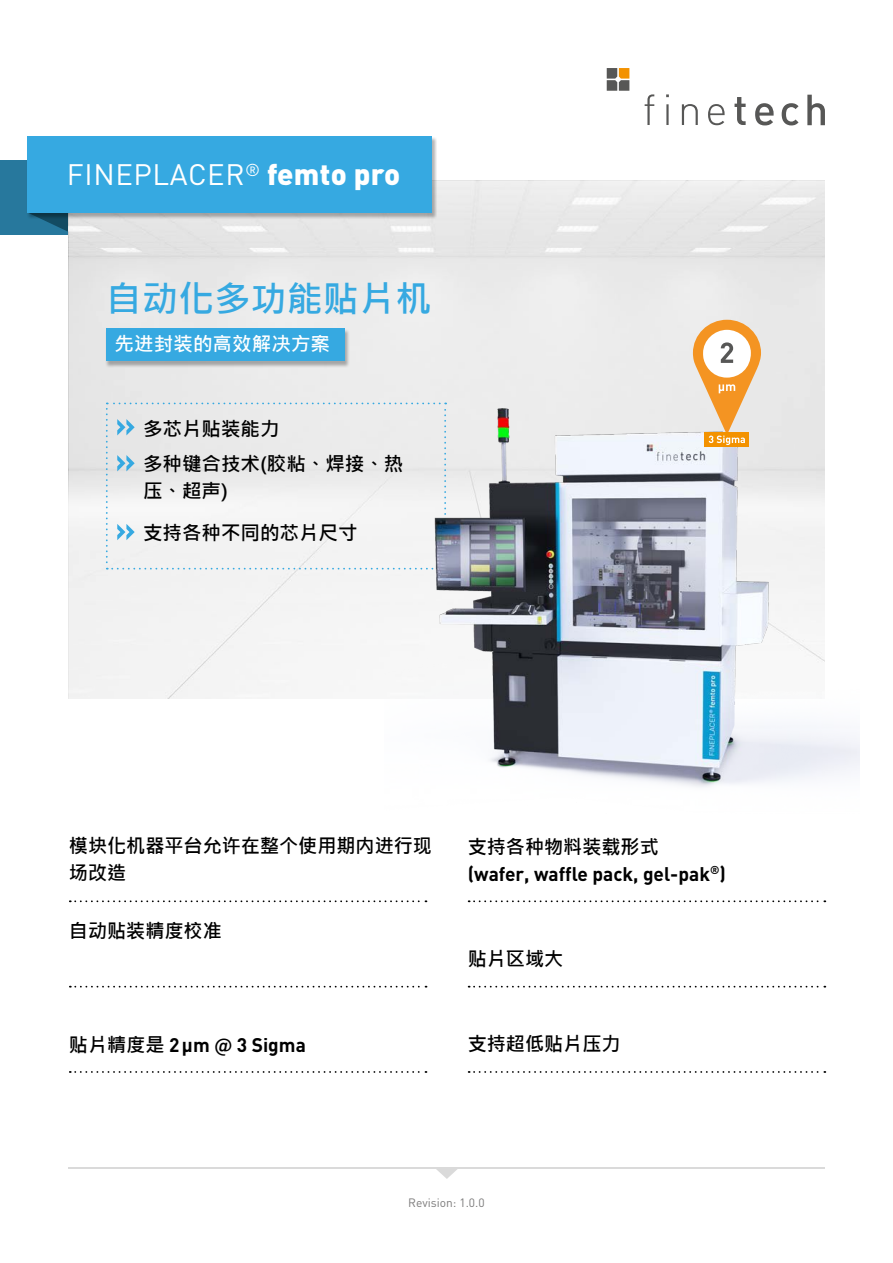
<style>
.page{position:relative;width:893px;height:1263px;background:#fff}
.page>*{position:absolute;margin:0;border:0;box-sizing:border-box;transform-origin:0 0}
.t1{font:36px "Microsoft Jheng Hei UI Bold";letter-spacing:.005em;color:#36a9e1}
.t2{font:29.25px "DIN Pro";letter-spacing:.02em;color:#fff}
.t3{font:700 19.5px/27px "Microsoft Jheng Hei";color:#000}
.t4{font:700 19.5px "DIN";color:#000}
.t5{font:19.5px "Microsoft Jheng Hei UI Bold";letter-spacing:.005em;color:#fff}
.t6{font:12px "DIN Pro";color:#7c7b7b}
.s1{font-weight:900}
.s2{font-family:"Microsoft Jheng Hei"}
.s3{font-family:"DIN Pro";font-weight:500}
</style>
<div class="page">
<div style="left:0;top:161px;width:69px;height:74px;background:#27789d"></div>
<svg style="left:42px;top:219px;width:27px;height:16px"></svg>
<div style="left:69px;top:181px;width:756px;height:517px;background:#ebecec"></div>
<div style="left:105px;top:329px;width:244px;height:38px;background:#000;opacity:.3"></div>
<div style="left:106px;top:328px;width:238px;height:33px;background:#36a9e1"></div>
<img style="left:384px;top:402px;width:475px;height:385px">
<div style="left:705px;top:432px;width:44px;height:15px;background:#f39200"></div>
<svg style="left:693px;top:320px;width:68px;height:125px"></svg>
<svg style="left:70px;top:986px;width:357px;height:1px"></svg>
<svg style="left:469px;top:986px;width:356px;height:1px"></svg>
<svg style="left:70px;top:900px;width:356px;height:2px"></svg>
<svg style="left:469px;top:900px;width:356px;height:2px"></svg>
<svg style="left:70px;top:1071px;width:356px;height:2px"></svg>
<svg style="left:469px;top:1071px;width:356px;height:2px"></svg>
<div style="left:27px;top:137px;width:410px;height:82px;background:#000;opacity:.3"></div>
<div style="left:28px;top:136px;width:404px;height:77px;background:#36a9e1"></div>
<hr style="left:68px;top:1167px;width:757px;height:2px;background:#dadada">
<svg style="left:436px;top:1169px;width:21px;height:10px"></svg>
<svg style="left:106px;top:403px;width:340px;height:166px"></svg>
<svg style="left:645px;top:94px;width:9px;height:31px"></svg>
<hr style="left:666px;top:104px;width:3px;height:21px;background:#575756">
<svg style="left:682px;top:104px;width:16px;height:21px"></svg>
<svg style="left:708px;top:104px;width:17px;height:21px"></svg>
<svg style="left:734px;top:97px;width:12px;height:28px"></svg>
<svg style="left:755px;top:103px;width:19px;height:22px"></svg>
<svg style="left:782px;top:103px;width:16px;height:22px"></svg>
<svg style="left:807px;top:95px;width:18px;height:30px"></svg>
<svg style="left:607px;top:68px;width:22px;height:23px"></svg>
<h2 class="t2" style="left:67px;top:155px;width:335px">FINEPLACER<sup>®</sup> <span class="s1">femto pro</span></h2>
<h1 class="t1" style="left:106px;top:277px;width:327px">自动化多功能贴片机</h1>
<p class="t5" style="left:115px;top:332px;width:217px">先进封装的高效解决方案</p>
<p class="t3" style="left:143px;top:415px;width:138px">多芯片贴装能力</p>
<p class="t3" style="left:143px;top:450px;width:262px">多种键合技术(胶粘、焊接、热压、超声)</p>
<p class="t3" style="left:143px;top:520px;width:216px">支持各种不同的芯片尺寸</p>
<p class="t3" style="left:69px;top:832px;width:365px">模块化机器平台允许在整个使用期内进行现场改造</p>
<p class="t3" style="left:69px;top:917px;width:154px">自动贴装精度校准</p>
<p class="t3" style="left:468px;top:833px;width:193px">支持各种物料装载形式</p>
<p class="t4" style="left:468px;top:861px;width:260px">(wafer, waffle pack, gel-pak<sup>®</sup>)</p>
<p class="t3" style="left:468px;top:945px;width:97px">贴片区域大</p>
<p class="t4" style="left:69px;top:1032px;width:238px"><span class="s2">贴片精度是</span> 2µm <span class="s3">@</span> 3 Sigma</p>
<p class="t3" style="left:468px;top:1030px;width:154px">支持超低贴片压力</p>
<p class="t6" style="left:408px;top:1195px;width:78px">Revision: 1.0.0</p>
</div>
